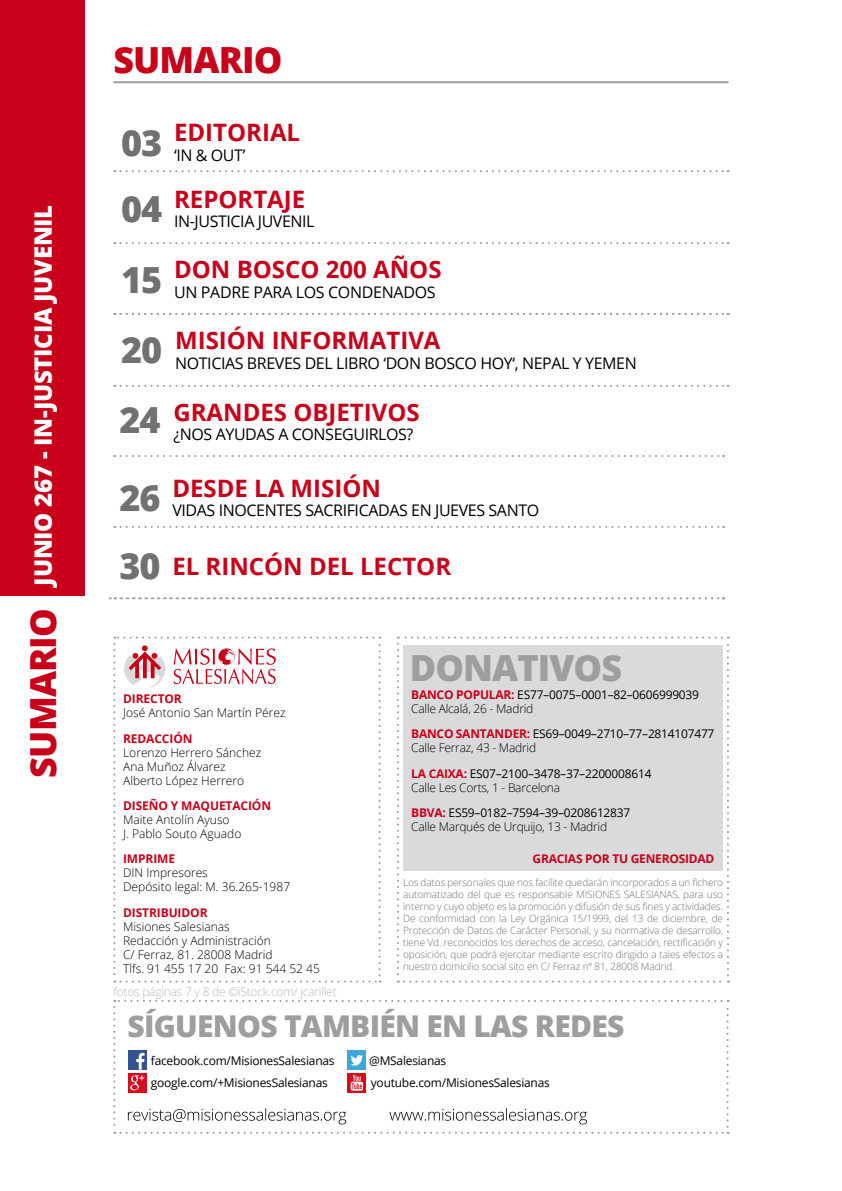
<style>
.page{position:relative;width:842px;height:1191px;background:#fff}
.page>*{position:absolute;margin:0;border:0;box-sizing:border-box;transform-origin:0 0}
.t1{font:800 36px "Open Sans";letter-spacing:-.025em;color:#c90019}
.t2{font:800 36px/66.2px "Open Sans";letter-spacing:-.025em;color:#707172}
.t3{font:800 36px "Open Sans";letter-spacing:-.025em;color:#9c9e9f}
.t4{font:800 30px "Open Sans";letter-spacing:-.025em;color:#9c9e9f}
.t5{font:700 24px "Open Sans";color:#c90019}
.t6{font:800 24px "Open Sans";letter-spacing:-.01em;color:#fff}
.t7{font:16px "Open Sans";letter-spacing:-.025em;color:#000}
.t8{font:12px/14px "Open Sans";letter-spacing:-.02em;color:#000}
.t9{font:300 12px/14px "Open Sans";color:#000}
.t10{font:700 12px "Open Sans";letter-spacing:-.01em;color:#c90019}
.t11{font:300 12px/14px "Open Sans";letter-spacing:-.02em;color:#000}
.t12{font:300 12px "Open Sans";letter-spacing:-.02em;color:#b7b9ba}
.t13{font:300 10px/12px "Open Sans";letter-spacing:-.01em;color:#707172;text-align:justify}
.s1{font-weight:700;color:#c90019}
.s2{font-weight:300}
.s3{font-weight:400}
</style>
<div class="page">
<div style="left:0;top:0;width:85px;height:595px;background:#c90019"></div>
<hr style="left:113px;top:81px;width:616px;height:2px;background:#9c9e9f">
<svg style="left:397px;top:636px;width:332px;height:346px"></svg>
<svg style="left:113px;top:636px;width:268px;height:346px"></svg>
<svg style="left:113px;top:1000px;width:616px;height:133px"></svg>
<svg style="left:114px;top:170px;width:615px;height:2px"></svg>
<svg style="left:114px;top:242px;width:615px;height:2px"></svg>
<svg style="left:114px;top:313px;width:615px;height:2px"></svg>
<svg style="left:114px;top:385px;width:615px;height:2px"></svg>
<svg style="left:114px;top:455px;width:610px;height:2px"></svg>
<svg style="left:114px;top:526px;width:610px;height:2px"></svg>
<svg style="left:110px;top:597px;width:614px;height:2px"></svg>
<h3 class="t6" style="left:25px;top:585px;width:380px;rotate:-90deg">JUNIO 267 - IN-JUSTICIA JUVENIL</h3>
<h1 class="t1" style="left:16px;top:777px;width:171px;rotate:-90deg">SUMARIO</h1>
<h1 class="t1" style="left:113px;top:33px;width:171px">SUMARIO</h1>
<h1 class="t2" style="left:121px;top:107px;width:43px">03<br>04</h1>
<h1 class="t2" style="left:121px;top:245px;width:43px">15</h1>
<h3 class="t5" style="left:174px;top:116px;width:57px">EDITOR</h3>
<h3 class="t5" style="left:262px;top:116px;width:24px">IAL</h3>
<h3 class="t7" style="left:174px;top:144px;width:73px">‘IN &amp; OUT’</h3>
<h3 class="t5" style="left:174px;top:182px;width:62px">REPORTA</h3>
<h3 class="t5" style="left:284px;top:182px;width:19px">JE</h3>
<h3 class="t7" style="left:174px;top:210px;width:33px">IN-Justi</h3>
<h3 class="t7" style="left:231px;top:210px;width:86px">cia Juveni l</h3>
<h3 class="t5" style="left:174px;top:253px;width:19px">DON</h3>
<h3 class="t5" style="left:237px;top:253px;width:206px">BOSCO 200 AÑOS</h3>
<h3 class="t7" style="left:174px;top:281px;width:263px">UN PADRE PARA LOS CONDENADOS</h3>
<h1 class="t2" style="left:119px;top:313px;width:45px;line-height:70.2px">20<br>24</h1>
<h1 class="t2" style="left:119px;top:463px;width:43px;line-height:67.2px">26<br>30</h1>
<h3 class="t5" style="left:175px;top:324px;width:267px">MISIÓN IN FORMATIVA</h3>
<h3 class="t7" style="left:175px;top:352px;width:179px">NOTICIAS BREVES DEl libro</h3>
<h3 class="t7" style="left:383px;top:352px;width:15px">‘don</h3>
<h3 class="t7" style="left:424px;top:352px;width:11px">bos</h3>
<h3 class="t7" style="left:455px;top:352px;width:150px">co hoy‘, NEPAL y yemen</h3>
<h3 class="t5" style="left:173px;top:395px;width:35px">GRANDE</h3>
<h3 class="t5" style="left:274px;top:395px;width:147px">S OBJETIVOS</h3>
<h3 class="t7" style="left:173px;top:423px;width:242px">¿NOS AYUDAS A CONSEGUIRLOS?</h3>
<h3 class="t5" style="left:172px;top:471px;width:206px">DESDE LA MISIÓN</h3>
<h3 class="t7" style="left:172px;top:499px;width:94px">Vidasinocentes</h3>
<h3 class="t7" style="left:305px;top:499px;width:213px">sacri fi cadas en Jueves Santo</h3>
<h3 class="t5" style="left:172px;top:549px;width:152px">EL RINCÓN DEL</h3>
<h3 class="t5" style="left:360px;top:549px;width:16px">LECTOR</h3>
<p class="t10" style="left:123px;top:690px;width:22px">DIRECTOR</p>
<p class="t9" style="left:123px;top:705px;width:164px">José Antonio San Martín Pérez</p>
<p class="t10" style="left:123px;top:729px;width:9px">REDACC</p>
<p class="t10" style="left:170px;top:729px;width:22px">IÓN</p>
<p class="t9" style="left:123px;top:745px;width:140px">Lorenzo Herrero Sánchez<br>Ana Muñoz Álvarez<br>Alberto López Herrero</p>
<p class="t10" style="left:123px;top:797px;width:96px">DISEÑO Y MAQUETAC</p>
<p class="t10" style="left:248px;top:797px;width:22px">IÓN</p>
<p class="t9" style="left:123px;top:812px;width:120px">Maite Antolín Ayuso<br>J. Pablo Souto Aguado</p>
<p class="t10" style="left:123px;top:850px;width:54px">IMPRIME</p>
<p class="t9" style="left:123px;top:865px;width:169px">DIN Impresores<br>Depósito legal: M. 36.265-1987</p>
<p class="t10" style="left:123px;top:903px;width:86px">DISTRIBUI DOR</p>
<p class="t9" style="left:123px;top:919px;width:198px">Misiones Salesianas<br>Redacción y Administración<br>C/ Ferraz, 81. 28008 Madrid<br>Tlfs. 91 455 17 20 Fax: 91 544 52 45</p>
<p class="t12" style="left:113px;top:983px;width:225px">fotos páginas 7 y 8 de ©iStock.com/ jcarillet</p>
<h1 class="t3" style="left:410px;top:640px;width:211px">DONATIVOS</h1>
<p class="t8" style="left:411px;top:687px;width:289px"><span class="s1">BANCO POPULAR:</span> ES77–0075–0001–82–0606999039<br><span class="s2">Calle Alcalá, 26 - Madrid</span></p>
<p class="t8" style="left:411px;top:726px;width:305px"><span class="s1">BANCO SANTANDER:</span> ES69–0049–2710–77–2814107477<br><span class="s2">Calle Ferraz, 43 - Madrid</span></p>
<p class="t8" style="left:411px;top:766px;width:242px"><span class="s1">LA CAIXA:</span> ES07–2100–3478–37–2200008614<br><span class="s2">Calle Les Corts, 1 - Barcelona</span></p>
<p class="t11" style="left:411px;top:805px;width:221px"><span class="s1">BBVA:</span> <span class="s3">ES59–0182–7594–39–0208612837<br></span>Calle Marqués de Urquijo, 13 - Madrid</p>
<p class="t10" style="left:533px;top:849px;width:17px">GRAC</p>
<p class="t10" style="left:564px;top:849px;width:84px">IAS POR TU GENERO</p>
<p class="t10" style="left:679px;top:849px;width:20px">SIDAD</p>
<p class="t13" style="left:403px;top:875px;width:321px">Los datos personales que nos facilite quedarán incorporados a un fichero automatizado del que es responsable MISIONES SALESIANAS, para uso interno y cuyo objeto es la promoción y difusión de sus fines y actividades.<br>De conformidad con la Ley Orgánica 15/1999, del 13 de diciembre, de Protección de Datos de Carácter Personal, y su normativa de desarrollo, tiene Vd. reconocidos los derechos de acceso, cancelación, rectificación y oposición, que podrá ejercitar mediante escrito dirigido a tales efectos a nuestro domicilio social sito en C/ Ferraz nº 81, 28008 Madrid.</p>
<h2 class="t4" style="left:128px;top:1003px;width:365px">SÍGUENOS TAMBIÉN EN LAS</h2>
<h2 class="t4" style="left:535px;top:1003px;width:73px">REDES</h2>
<p class="t8" style="left:151px;top:1049px;width:185px;line-height:21.8px">facebook.com/MisionesSalesianas google.com/+MisionesSalesianas</p>
<p class="t8" style="left:369px;top:1053px;width:79px">@MSalesianas</p>
<p class="t8" style="left:371px;top:1075px;width:181px">youtube.com/MisionesSalesianas</p>
</div>
